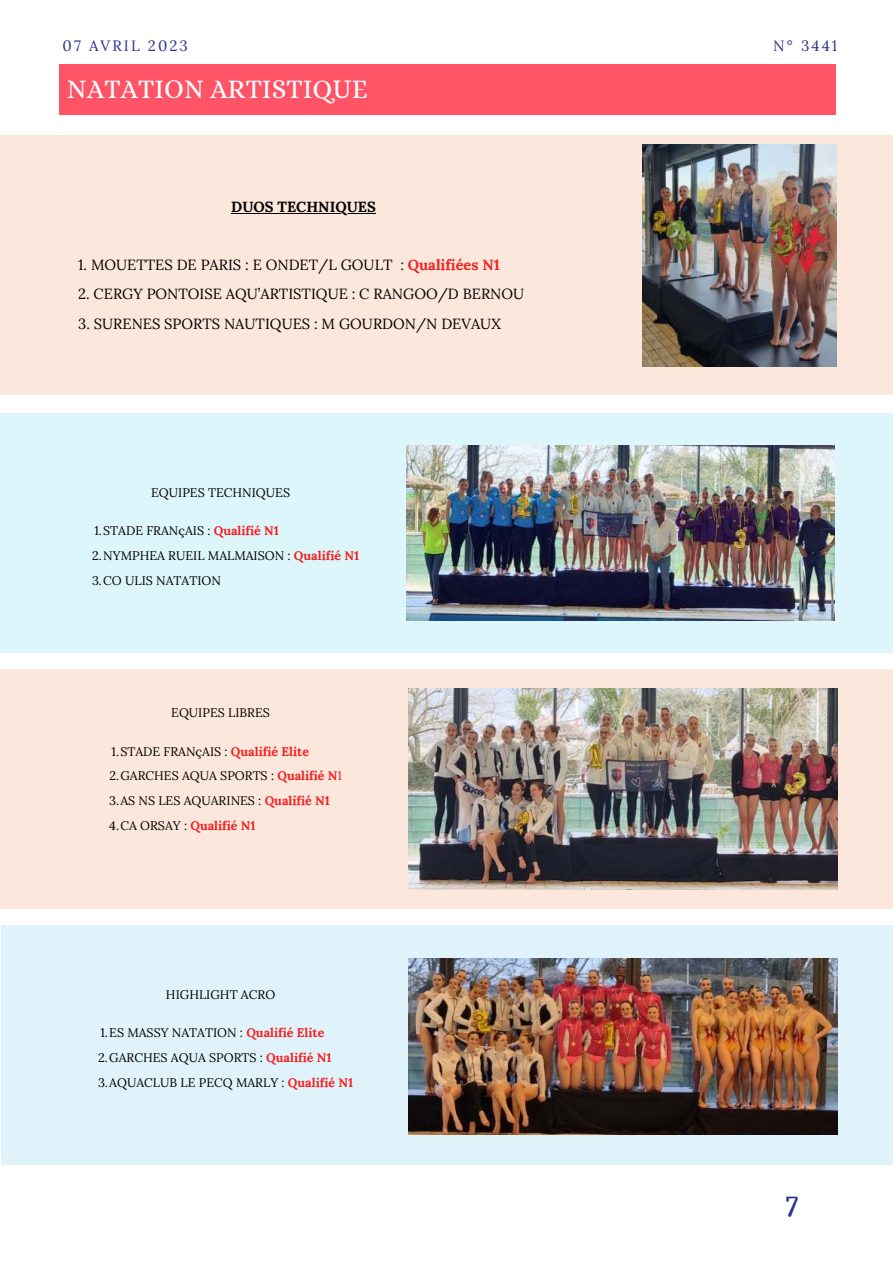
<style>
.page{position:relative;width:893px;height:1264px;background:#fff}
.page>*{position:absolute;margin:0;border:0;box-sizing:border-box;transform-origin:0 0}
.t1{font:27px "Alice";color:#fff}
.t2{font:27px "Trocchi";color:#2e3192}
.t3{font:15px "Lora";letter-spacing:.14em;color:#2e3192}
.t4{font:14.7px "Lora";color:#000}
.t5{font:700 14.7px "Lora";color:#000}
.t6{font:12.45px/24.9px "Lora";color:#000}
.s1{font-weight:700;color:#f61f1f}
.s2{color:#f61f1f}
</style>
<div class="page">
<div style="left:59px;top:64px;width:776px;height:51px;background:#ff5366"></div>
<div style="left:0;top:136px;width:892px;height:259px;background:#fbe7db"></div>
<img style="left:642px;top:144px;width:194px;height:223px">
<hr style="left:231px;top:213px;width:145px;height:1px;background:#000">
<div style="left:0;top:669px;width:892px;height:239px;background:#fbe7db"></div>
<div style="left:0;top:413px;width:892px;height:239px;background:#dcf6fb"></div>
<img style="left:408px;top:688px;width:429px;height:201px">
<img style="left:406px;top:445px;width:428px;height:175px">
<div style="left:1px;top:925px;width:891px;height:239px;background:#e0f3fb"></div>
<img style="left:408px;top:958px;width:429px;height:176px">
<p class="t3" style="left:63px;top:34px;width:127px">07 AVRIL 2023</p>
<p class="t3" style="left:773px;top:34px;width:66px">N° 3441</p>
<h1 class="t1" style="left:67px;top:74px;width:302px">NATATION ARTISTIQUE</h1>
<p class="t5" style="left:231px;top:194px;width:146px">DUOS TECHNIQUES</p>
<p class="t4" style="left:78px;top:254px;width:423px">1. MOUETTES DE PARIS : E ONDET/L GOULT : <span class="s1">Qualifiées N1</span></p>
<p class="t4" style="left:78px;top:283px;width:447px">2. CERGY PONTOISE AQU’ARTISTIQUE : C RANGOO/D BERNOU</p>
<p class="t4" style="left:78px;top:312px;width:424px">3. SURENES SPORTS NAUTIQUES : M GOURDON/N DEVAUX</p>
<p class="t6" style="left:151px;top:479px;width:140px">EQUIPES TECHNIQUES</p>
<p class="t6" style="left:92px;top:517px;width:268px">1.STADE FRANçAIS : <span class="s1">Qualifié N1<br></span>2.NYMPHEA RUEIL MALMAISON : <span class="s1">Qualifié N1<br></span>3.CO ULIS NATATION</p>
<p class="t6" style="left:171px;top:699px;width:100px">EQUIPES LIBRES</p>
<p class="t6" style="left:109px;top:737px;width:234px">1.STADE FRANçAIS : <span class="s1">Qualifié Elite<br></span>2.GARCHES AQUA SPORTS : <span class="s1">Qualifié N</span><span class="s2">1<br></span>3.AS NS LES AQUARINES : <span class="s1">Qualifié N1<br></span>4.CA ORSAY : <span class="s1">Qualifié N1</span></p>
<p class="t6" style="left:166px;top:980px;width:111px">HIGHLIGHT ACRO</p>
<p class="t6" style="left:98px;top:1019px;width:256px">1.ES MASSY NATATION : <span class="s1">Qualifié Elite<br></span>2.GARCHES AQUA SPORTS : <span class="s1">Qualifié N1<br></span>3.AQUACLUB LE PECQ MARLY : <span class="s1">Qualifié N1</span></p>
<h1 class="t2" style="left:785px;top:1183px;width:15px">7</h1>
</div>
